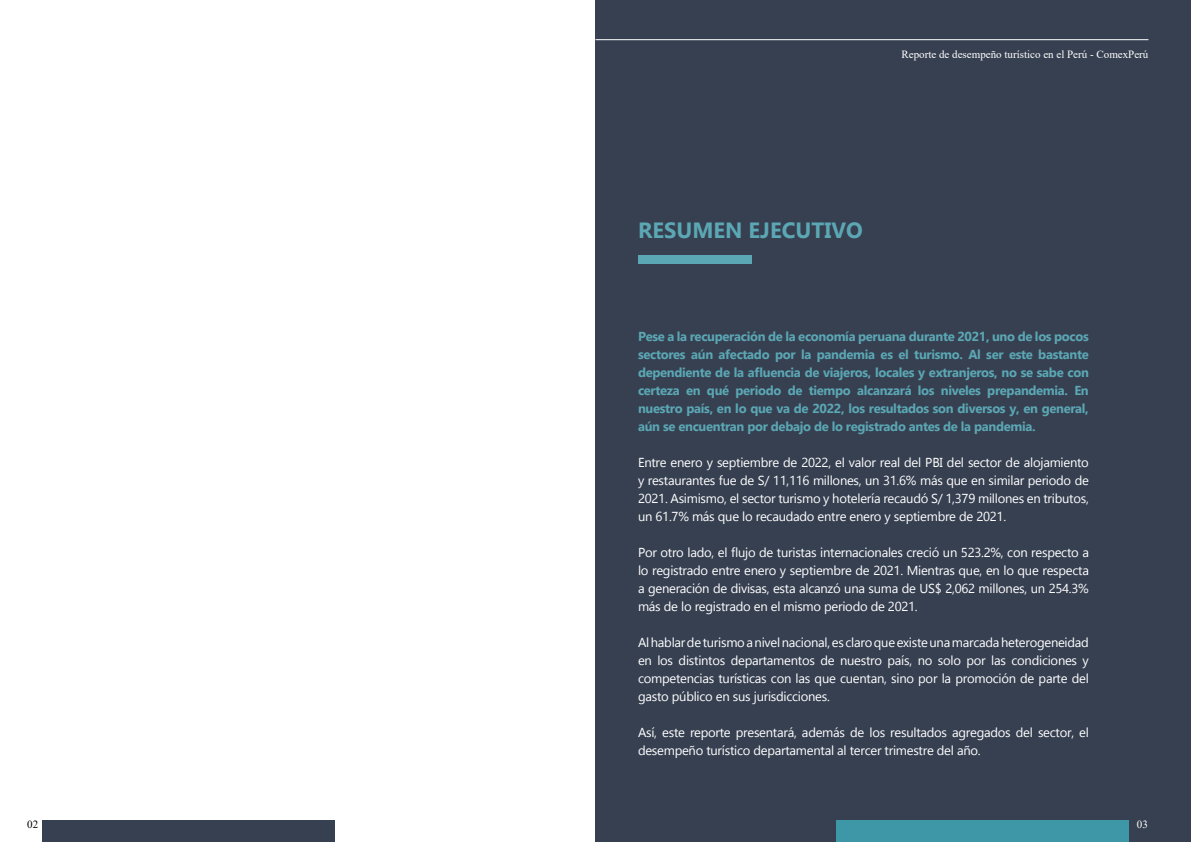
<style>
.page{position:relative;width:1191px;height:842px;background:#fff}
.page>*{position:absolute;margin:0;border:0;box-sizing:border-box;transform-origin:0 0}
.t1{font:700 22px "Gadugi";color:#5ba7b4}
.t2{font:13px/18px "Gadugi";letter-spacing:-.02em;color:#fff;text-align:justify}
.t3{font:700 13px/18px "Gadugi";letter-spacing:-.025em;color:#5ba7b4;text-align:justify}
.t4{font:11px "Times New Roman";color:#fff}
.t5{font:11px "Times New Roman";color:#000}
</style>
<div class="page">
<div style="left:595px;top:0;width:596px;height:842px;background:#374051"></div>
<div style="left:43px;top:820px;width:292px;height:22px;background:#374051"></div>
<div style="left:638px;top:255px;width:113px;height:9px;background:#5ba7b4"></div>
<hr style="left:595px;top:39px;width:553px;height:1px;background:#fff">
<div style="left:836px;top:820px;width:293px;height:22px;background:#3e97a7"></div>
<p class="t5" style="left:27px;top:816px;width:12px">02</p>
<p class="t4" style="left:901px;top:47px;width:248px">Reporte de desempeño turístico en el Perú - ComexPerú</p>
<h1 class="t1" style="left:638px;top:217px;width:226px">RESUMEN EJECUTIVO</h1>
<p class="t3" style="left:638px;top:327px;width:452px">Pese a la recuperación de la economía peruana durante 2021, uno de los pocos sectores aún afectado por la pandemia es el turismo. Al ser este bastante dependiente de la afluencia de viajeros, locales y extranjeros, no se sabe con certeza en qué periodo de tiempo alcanzará los niveles prepandemia. En nuestro país, en lo que va de 2022, los resultados son diversos y, en general, aún se encuentran por debajo de lo registrado antes de la pandemia.</p>
<p class="t2" style="left:638px;top:453px;width:452px">Entre enero y septiembre de 2022, el valor real del PBI del sector de alojamiento y restaurantes fue de S/ 11,116 millones, un 31.6% más que en similar periodo de 2021. Asimismo, el sector turismo y hotelería recaudó S/ 1,379 millones en tributos, un 61.7% más que lo recaudado entre enero y septiembre de 2021.</p>
<p class="t2" style="left:638px;top:543px;width:452px">Por otro lado, el flujo de turistas internacionales creció un 523.2%, con respecto a lo registrado entre enero y septiembre de 2021. Mientras que, en lo que respecta a generación de divisas, esta alcanzó una suma de US$ 2,062 millones, un 254.3% más de lo registrado en el mismo periodo de 2021.</p>
<p class="t2" style="left:638px;top:633px;width:452px">Al hablar de turismo a nivel nacional, es claro que existe una marcada heterogeneidad en los distintos departamentos de nuestro país, no solo por las condiciones y competencias turísticas con las que cuentan, sino por la promoción de parte del gasto público en sus jurisdicciones.</p>
<p class="t2" style="left:638px;top:724px;width:452px">Así, este reporte presentará, además de los resultados agregados del sector, el desempeño turístico departamental al tercer trimestre del año.</p>
<p class="t4" style="left:1136px;top:816px;width:12px">03</p>
</div>
